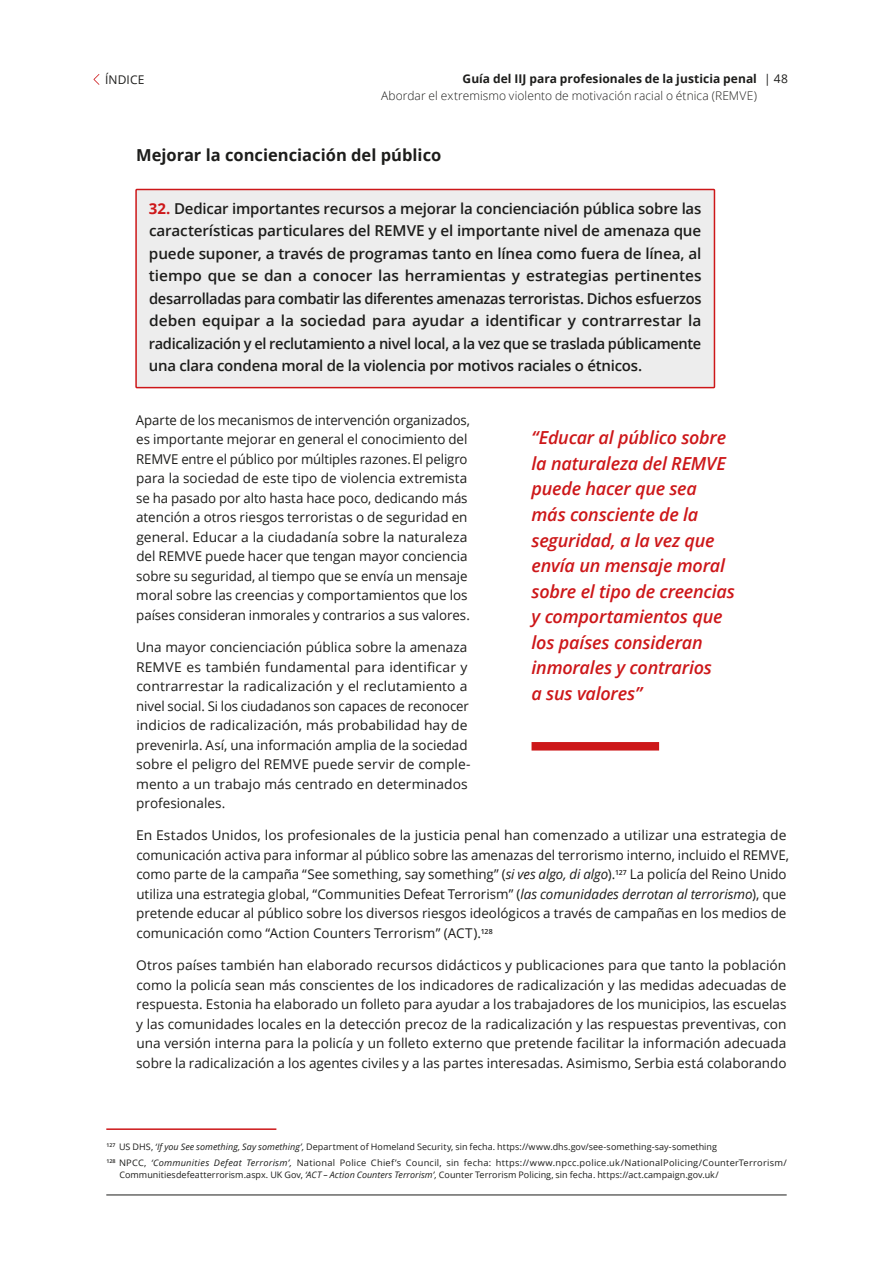
<style>
.page{position:relative;width:893px;height:1263px;background:#fff}
.page>*{position:absolute;margin:0;border:0;box-sizing:border-box;transform-origin:0 0}
.PULL_QUOTE{font:italic 600 18px/25.5px "Open Sans";letter-spacing:-.01em;color:#cd1719}
._3_ENG_Subhead{font:700 16.5px "Open Sans";color:#1d1d1b}
.SHADED_Note{font:600 15px/22.5px "Open Sans";letter-spacing:-.015em;color:#1d1d1b;text-align:justify}
.A__BODY_COPY_2{font:13.5px/19.5px "Open Sans";color:#1d1d1b}
.t1{font:300 12px/16.5px "Open Sans";letter-spacing:.005em;color:#1d1d1b}
.t2{font:12px "Open Sans";letter-spacing:.005em;color:#1d1d1b}
.ENG_Footnote{font:9px/12px "Open Sans";letter-spacing:.01em;color:#1d1d1b}
.s1{font-weight:700}
.s2{font-weight:400}
.s3{font-weight:700;color:#cd1719}
.s4{font-style:italic}
</style>
<div class="page">
<hr style="left:106px;top:1194px;width:681px;height:1px;background:#1d1d1b">
<div style="left:138px;top:192px;width:574px;height:193px;background:#ededed"></div>
<div style="left:135px;top:189px;width:580px;height:199px;border:2px solid #cd1719"></div>
<hr style="left:106px;top:1128px;width:170px;height:2px;background:#cd1719">
<div style="left:531px;top:742px;width:128px;height:8px;background:#cd1719"></div>
<svg style="left:94px;top:74px;width:5px;height:11px"></svg>
<p class="t2" style="left:105px;top:71px;width:41px">ÍNDICE</p>
<p class="t1" style="left:381px;top:70px;width:408px;text-indent:82px"><span class="s1">Guía del IIJ para profesionales de la justicia penal</span> <span class="s2">| 48<br></span>Abordar el extremismo violento de motivación racial o étnica (REMVE)</p>
<p class="_3_ENG_Subhead" style="left:136px;top:144px;width:307px">Mejorar la concienciación del público</p>
<p class="SHADED_Note" style="left:149px;top:197px;width:554px"><span class="s3">32.</span> Dedicar importantes recursos a mejorar la concienciación pública sobre las características particulares del REMVE y el importante nivel de amenaza que puede suponer, a través de programas tanto en línea como fuera de línea, al tiempo que se dan a conocer las herramientas y estrategias pertinentes desarrolladas para combatir las diferentes amenazas terroristas. Dichos esfuerzos deben equipar a la sociedad para ayudar a identificar y contrarrestar la radicalización y el reclutamiento a nivel local, a la vez que se traslada públicamente una clara condena moral de la violencia por motivos raciales o étnicos.</p>
<p class="A__BODY_COPY_2" style="left:136px;top:410px;width:336px">Aparte de los mecanismos de intervención organizados, es importante mejorar en general el conocimiento del REMVE entre el público por múltiples razones.El peligro para la sociedad de este tipo de violencia extremista se ha pasado por alto hasta hace poco, dedicando más atención a otros riesgos terroristas o de seguridad en general. Educar a la ciudadanía sobre la naturaleza del REMVE puede hacer que tengan mayor conciencia sobre su seguridad, al tiempo que se envía un mensaje moral sobre las creencias y comportamientos que los países consideran inmorales y contrarios a sus valores.</p>
<p class="A__BODY_COPY_2" style="left:136px;top:637px;width:336px">Una mayor concienciación pública sobre la amenaza REMVE es también fundamental para identificar y contrarrestar la radicalización y el reclutamiento a nivel social. Si los ciudadanos son capaces de reconocer indicios de radicalización, más probabilidad hay de prevenirla. Así, una información amplia de la sociedad sobre el peligro del REMVE puede servir de comple&shy;mento a un trabajo más centrado en determinados profesionales.</p>
<p class="A__BODY_COPY_2" style="left:136px;top:825px;width:654px">En Estados Unidos, los profesionales de la justicia penal han comenzado a utilizar una estrategia de comunicación activa para informar al público sobre las amenazas del terrorismo interno, incluido el REMVE, como parte de la campaña “See something, say something” (<span class="s4">si ves algo, di algo</span>).<sup>127</sup> La policía del Reino Unido utiliza una estrategia global, “Communities Defeat Terrorism” (<span class="s4">las comunidades derrotan al terrorismo</span>), que pretende educar al público sobre los diversos riesgos ideológicos a través de campañas en los medios de comunicación como “Action Counters Terrorism” (ACT).<sup>128</sup></p>
<p class="A__BODY_COPY_2" style="left:136px;top:955px;width:652px;text-align:justify">Otros países también han elaborado recursos didácticos y publicaciones para que tanto la población como la policía sean más conscientes de los indicadores de radicalización y las medidas adecuadas de respuesta. Estonia ha elaborado un folleto para ayudar a los trabajadores de los municipios, las escuelas y las comunidades locales en la detección precoz de la radicalización y las respuestas preventivas, con una versión interna para la policía y un folleto externo que pretende facilitar la información adecuada sobre la radicalización a los agentes civiles y a las partes interesadas. Asimismo, Serbia está colaborando</p>
<p class="PULL_QUOTE" style="left:531px;top:425px;width:205px">“Educar al público sobre la naturaleza del REMVE puede hacer que sea más consciente de la seguridad, a la vez que envía un mensaje moral sobre el tipo de creencias y comportamientos que los países consideran inmorales y contrarios<br>a sus valores”</p>
<p class="ENG_Footnote" style="left:107px;top:1140px;width:612px"><sup>127</sup> US DHS, <span class="s4">‘If you See something, Say something’,</span> Department of Homeland Security, sin fecha. https://www.dhs.gov/see-something-say-something</p>
<p class="ENG_Footnote" style="left:119px;top:1156px;width:669px;text-indent:-13px"><sup>128</sup> NPCC, <span class="s4">‘Communities Defeat Terrorism’,</span> National Police Chief’s Council, sin fecha: https://www.npcc.police.uk/NationalPolicing/CounterTerrorism/<br>Communitiesdefeatterrorism.aspx. UK Gov, <span class="s4">‘ACT – Action Counters Terrorism’,</span> Counter Terrorism Policing, sin fecha. https://act.campaign.gov.uk/</p>
</div>
